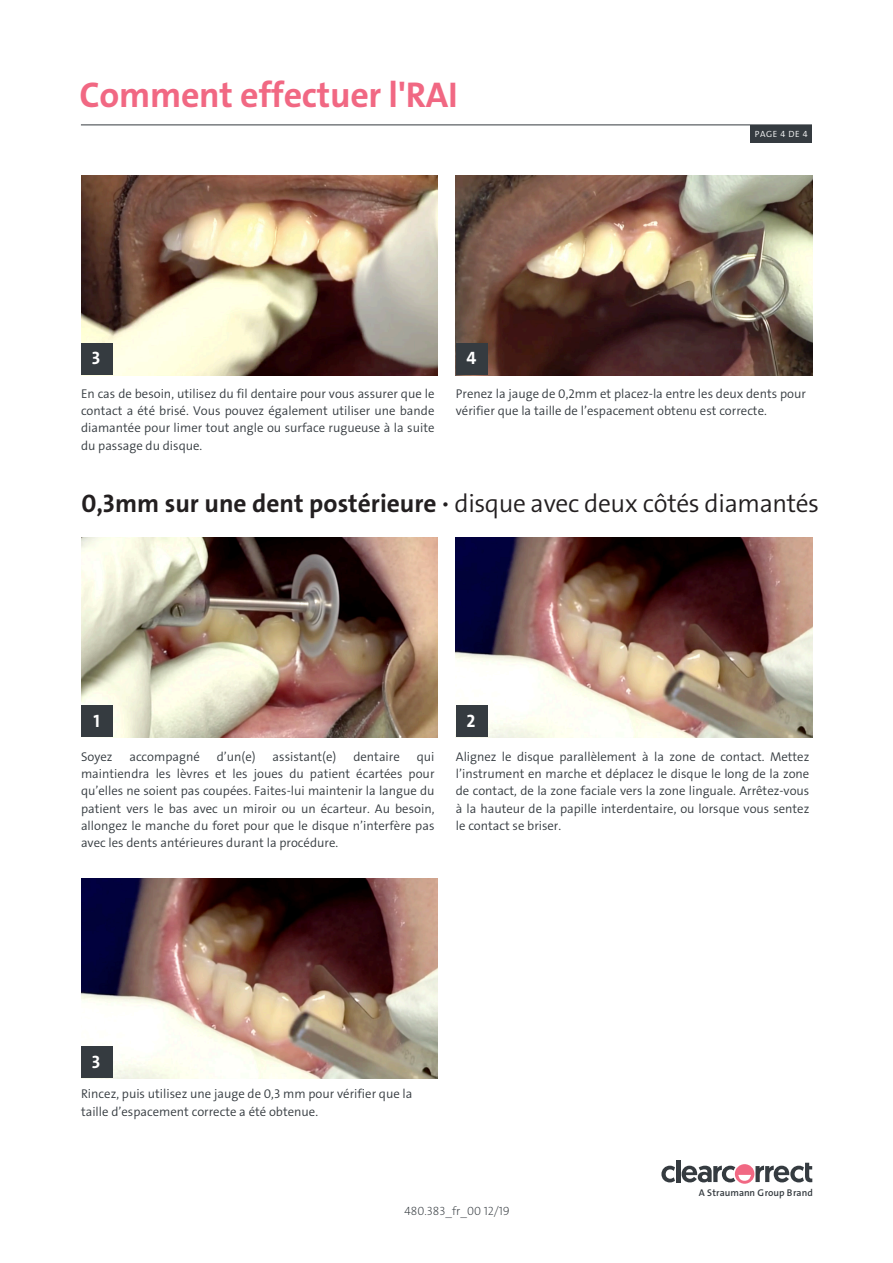
<style>
.page{position:relative;width:893px;height:1263px;background:#fff}
.page>*{position:absolute;margin:0;border:0;box-sizing:border-box;transform-origin:0 0}
.t1{font:36px "The Sans LP7 Bld";letter-spacing:-.01em;color:#f16883}
.t2{font:25.5px "The Sans LP4 Se Lig";letter-spacing:-.015em;color:#231f20}
.t3{font:18px "The Sans LP7 Bld";color:#fff}
.t4{font:12.75px/17.2px "The Sans LP4 Se Lig";color:#353b40;text-align:justify}
.t5{font:12px "The Sans LP2 Ex Lig";color:#353b40}
.t6{font:9.75px "The Sans LP6 Se Bld";color:#353b40}
.t7{font:9px "The Sans LP4 Se Lig";letter-spacing:.06em;color:#fff}
.s1{font-family:"The Sans LP7 Bld"}
</style>
<div class="page">
<svg style="left:661px;top:1166px;width:14px;height:16px"></svg>
<hr style="left:676px;top:1160px;width:4px;height:22px;background:#353b40">
<svg style="left:682px;top:1163px;width:130px;height:21px"></svg>
<hr style="left:81px;top:125px;width:731px;height:1px;background:#353b40">
<div style="left:750px;top:125px;width:62px;height:17px;background:#353b40"></div>
<img style="left:81px;top:175px;width:357px;height:200px">
<img style="left:81px;top:537px;width:357px;height:200px">
<img style="left:456px;top:175px;width:357px;height:200px">
<img style="left:456px;top:537px;width:357px;height:200px">
<img style="left:81px;top:878px;width:357px;height:200px">
<div style="left:81px;top:343px;width:32px;height:32px;background:#353b40"></div>
<div style="left:456px;top:343px;width:32px;height:32px;background:#353b40"></div>
<div style="left:81px;top:705px;width:32px;height:32px;background:#353b40"></div>
<div style="left:456px;top:705px;width:32px;height:32px;background:#353b40"></div>
<div style="left:81px;top:1046px;width:32px;height:32px;background:#353b40"></div>
<p class="t1" style="left:80px;top:72px;width:380px">Comment effectuer l'RAI</p>
<p class="t3" style="left:92px;top:347px;width:10px">3</p>
<p class="t3" style="left:467px;top:347px;width:11px">4</p>
<p class="t7" style="left:755px;top:128px;width:54px">PAGE 4 DE 4</p>
<p class="t4" style="left:81px;top:385px;width:355px">En cas de besoin, utilisez du fil dentaire pour vous assurer que le contact a été brisé. Vous pouvez également utiliser une bande diamantée pour limer tout angle ou surface rugueuse à la suite du passage du disque.</p>
<p class="t4" style="left:456px;top:385px;width:352px">Prenez la jauge de 0,2mm et placez-la entre les deux dents pour vérifier que la taille de l’espacement obtenu est correcte.</p>
<p class="t2" style="left:81px;top:487px;width:739px"><span class="s1">0,3mm sur une dent postérieure ·</span> disque avec deux côtés diamantés</p>
<p class="t3" style="left:94px;top:709px;width:8px">1</p>
<p class="t3" style="left:467px;top:709px;width:10px">2</p>
<p class="t4" style="left:81px;top:748px;width:33px">Soyez</p>
<p class="t4" style="left:129px;top:748px;width:72px">accompagné</p>
<p class="t4" style="left:217px;top:748px;width:40px">d’un(e)</p>
<p class="t4" style="left:273px;top:748px;width:65px">assistant(e)</p>
<p class="t4" style="left:353px;top:748px;width:48px">dentaire</p>
<p class="t4" style="left:81px;top:748px;width:355px;text-indent:336px">qui maintiendra les lèvres et les joues du patient écartées pour qu’elles ne soient pas coupées. Faites-lui maintenir la langue du patient vers le bas avec un miroir ou un écarteur. Au besoin, allongez le manche du foret pour que le disque n’interfère pas avec les dents antérieures durant la procédure.</p>
<p class="t4" style="left:456px;top:748px;width:355px">Alignez le disque parallèlement à la zone de contact. Mettez l’instrument en marche et déplacez le disque le long de la zone de contact, de la zone faciale vers la zone linguale. Arrêtez-vous à la hauteur de la papille interdentaire, ou lorsque vous sentez le contact se briser.</p>
<p class="t3" style="left:92px;top:1050px;width:10px">3</p>
<p class="t4" style="left:81px;top:1085px;width:333px">Rincez, puis utilisez une jauge de 0,3 mm pour vérifier que la taille d’espacement correcte a été obtenue.</p>
<p class="t6" style="left:699px;top:1186px;width:115px">A Straumann Group Brand</p>
<p class="t5" style="left:404px;top:1203px;width:107px">480.383_fr_00 12/19</p>
</div>
